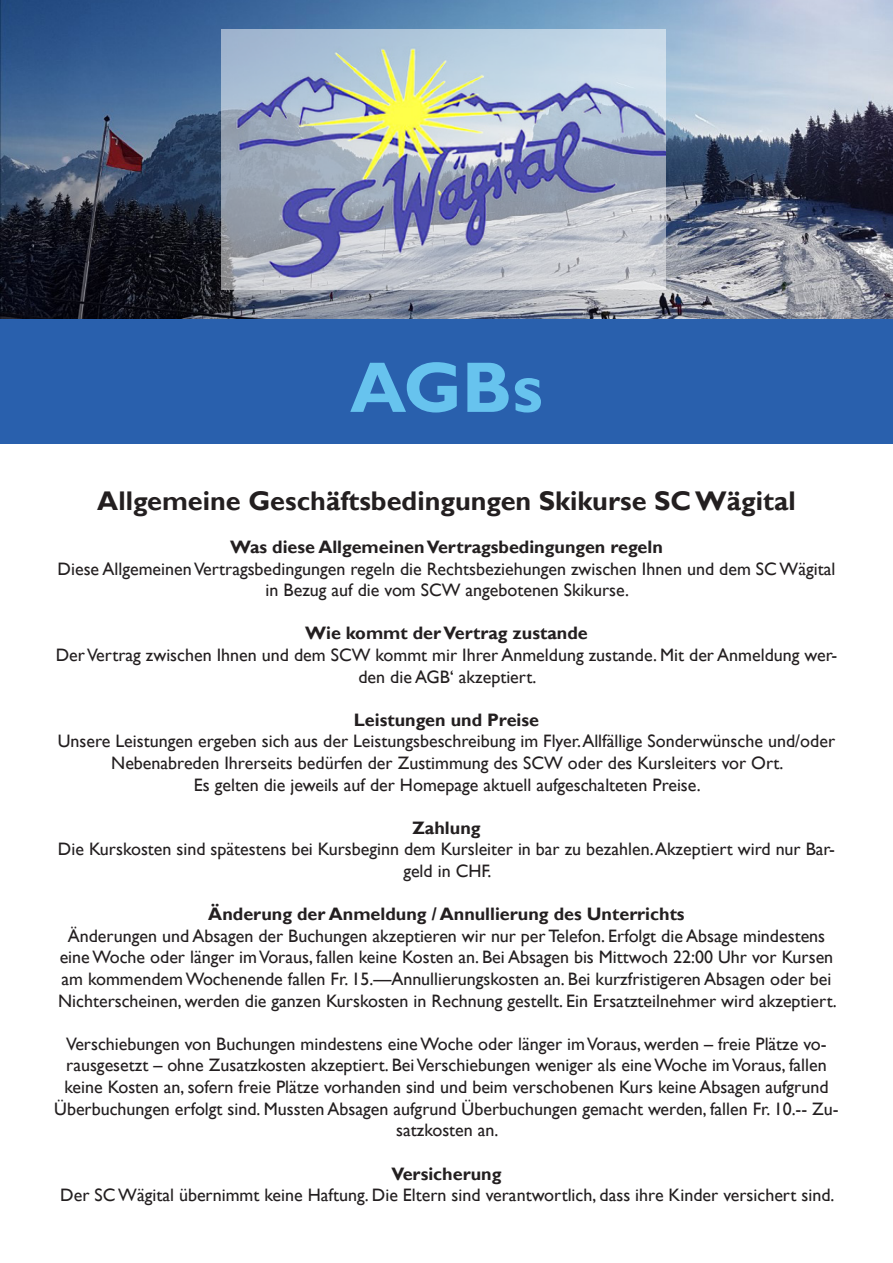
<style>
.page{position:relative;width:893px;height:1263px;background:#fff}
.page>*{position:absolute;margin:0;border:0;box-sizing:border-box;transform-origin:0 0}
.t1{font:700 72px "Gill Sans";color:#67c3ee}
.t2{font:700 27px "Gill Sans";color:#231f20}
.t3{font:18px/21.6px "Gill Sans";color:#231f20;text-align:center}
.t4{font:700 18px "Gill Sans";color:#231f20}
</style>
<div class="page">
<img style="left:0;top:0;width:893px;height:319px">
<img style="left:222px;top:30px;width:443px;height:259px">
<div style="left:0;top:319px;width:893px;height:124px;background:#2960ad"></div>
<p class="t1" style="left:350px;top:344px;width:194px">AGBs</p>
<p class="t2" style="left:97px;top:484px;width:700px">Allgemeine Geschäftsbedingungen Skikurse SC Wägital</p>
<p class="t4" style="left:230px;top:536px;width:434px">Was diese Allgemeinen Vertragsbedingungen regeln</p>
<p class="t3" style="left:58px;top:558px;width:779px">Diese Allgemeinen Vertragsbedingungen regeln die Rechtsbeziehungen zwischen Ihnen und dem SC Wägital in Bezug auf die vom SCW angebotenen Skikurse.</p>
<p class="t4" style="left:305px;top:622px;width:284px">Wie kommt der Vertrag zustande</p>
<p class="t3" style="left:56px;top:644px;width:783px">Der Vertrag zwischen Ihnen und dem SCW kommt mir Ihrer Anmeldung zustande. Mit der Anmeldung wer&shy;den die AGB‘ akzeptiert.</p>
<p class="t4" style="left:354px;top:709px;width:187px">Leistungen und Preise</p>
<p class="t3" style="left:58px;top:731px;width:779px">Unsere Leistungen ergeben sich aus der Leistungsbeschreibung im Flyer. Allfällige Sonderwünsche und/oder<br>Nebenabreden Ihrerseits bedürfen der Zustimmung des SCW oder des Kursleiters vor Ort.</p>
<p class="t3" style="left:194px;top:774px;width:508px">Es gelten die jeweils auf der Homepage aktuell aufgeschalteten Preise.</p>
<p class="t4" style="left:412px;top:817px;width:70px">Zahlung</p>
<p class="t3" style="left:58px;top:839px;width:778px">Die Kurskosten sind spätestens bei Kursbeginn dem Kursleiter in bar zu bezahlen. Akzeptiert wird nur Bar&shy;geld in CHF.</p>
<p class="t4" style="left:208px;top:903px;width:478px">Änderung der Anmeldung / Annullierung des Unterrichts</p>
<p class="t3" style="left:58px;top:925px;width:780px">Änderungen und Absagen der Buchungen akzeptieren wir nur per Telefon. Erfolgt die Absage mindestens eine Woche oder länger im Voraus, fallen keine Kosten an. Bei Absagen bis Mittwoch 22:00 Uhr vor Kursen am kommendem Wochenende fallen Fr. 15.—Annullierungskosten an. Bei kurzfristigeren Absagen oder bei Nichterscheinen, werden die ganzen Kurskosten in Rechnung gestellt. Ein Ersatzteilnehmer wird akzeptiert.</p>
<p class="t3" style="left:54px;top:1033px;width:786px">Verschiebungen von Buchungen mindestens eine Woche oder länger im Voraus, werden – freie Plätze vo&shy;rausgesetzt – ohne Zusatzkosten akzeptiert. Bei Verschiebungen weniger als eine Woche im Voraus, fallen keine Kosten an, sofern freie Plätze vorhanden sind und beim verschobenen Kurs keine Absagen aufgrund Überbuchungen erfolgt sind. Mussten Absagen aufgrund Überbuchungen gemacht werden, fallen Fr. 10.-- Zu&shy;satzkosten an.</p>
<p class="t4" style="left:391px;top:1162px;width:111px">Versicherung</p>
<p class="t3" style="left:60px;top:1184px;width:776px">Der SC Wägital übernimmt keine Haftung. Die Eltern sind verantwortlich, dass ihre Kinder versichert sind.</p>
</div>
